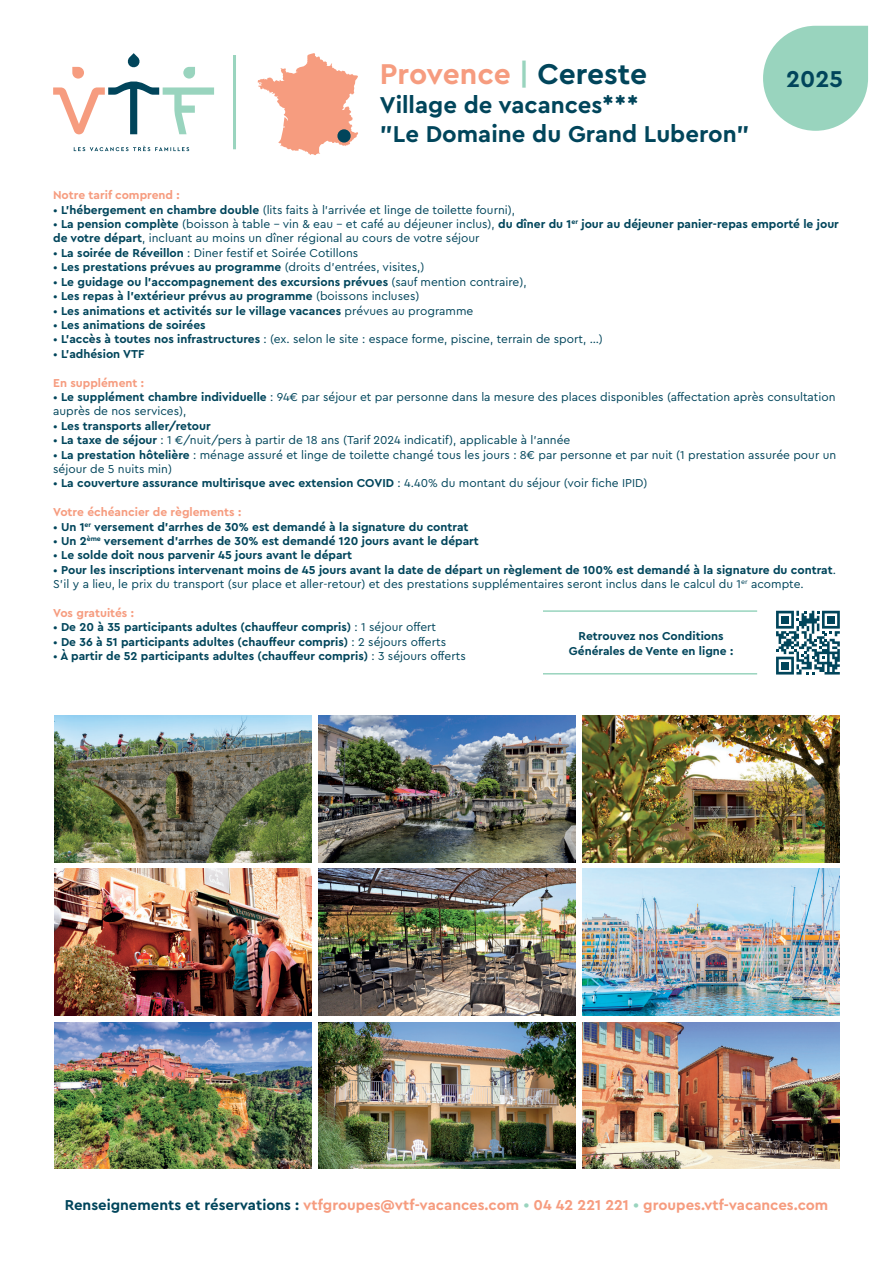
<style>
.page{position:relative;width:893px;height:1263px;background:#fff}
.page>*{position:absolute;margin:0;border:0;box-sizing:border-box;transform-origin:0 0}
.t1{font:700 30px "Cera PRO";letter-spacing:-.01em;color:#f69c7f}
.t2{font:700 24px/28.8px "Cera PRO";color:#01455b}
.t3{font:700 15px "Cera PRO";color:#f69c7f}
.t4{font:12px/14.4px "Cera PRO";color:#01455b}
.t5{font:700 12px/14.4px "Cera PRO";color:#01455b;text-align:center}
.t6{font:700 12px "Cera PRO";color:#f69c7f}
.s1{color:#99d4be}
.s2{color:#01455b}
.s3{font-weight:700}
.s4{font-weight:400}
.s5{font-weight:500;color:#99d4be}
</style>
<div class="page">
<hr style="left:543px;top:610px;width:214px;height:2px;background:#99d4be">
<svg style="left:776px;top:611px;width:64px;height:63px"></svg>
<div style="left:781px;top:616px;width:8px;height:7px;background:#01455b"></div>
<div style="left:827px;top:616px;width:8px;height:7px;background:#01455b"></div>
<div style="left:781px;top:662px;width:8px;height:7px;background:#01455b"></div>
<hr style="left:543px;top:673px;width:214px;height:1px;background:#99d4be">
<svg style="left:74px;top:146px;width:115px;height:5px"></svg>
<svg style="left:53px;top:53px;width:161px;height:81px"></svg>
<hr style="left:233px;top:55px;width:3px;height:94px;background:#99d4be">
<svg style="left:763px;top:26px;width:105px;height:105px"></svg>
<img style="left:318px;top:869px;width:258px;height:147px">
<img style="left:318px;top:1022px;width:258px;height:147px">
<svg style="left:258px;top:53px;width:100px;height:102px"></svg>
<div style="left:338px;top:130px;width:12px;height:12px;background:#01455b;border-radius:50%"></div>
<div style="left:337px;top:129px;width:14px;height:14px;border:2px solid #01455b;border-radius:50%"></div>
<img style="left:54px;top:869px;width:257px;height:147px">
<img style="left:54px;top:1022px;width:257px;height:147px">
<img style="left:582px;top:869px;width:258px;height:147px">
<img style="left:582px;top:1022px;width:258px;height:147px">
<img style="left:318px;top:716px;width:258px;height:147px">
<img style="left:54px;top:716px;width:257px;height:147px">
<img style="left:582px;top:716px;width:258px;height:147px">
<h1 class="t1" style="left:380px;top:54px;width:269px">Provence <span class="s1">|</span> <span class="s2">Cereste</span></h1>
<h2 class="t2" style="left:786px;top:64px;width:58px">2025</h2>
<h2 class="t2" style="left:380px;top:89px;width:371px">Village de vacances***<br>"Le Domaine du Grand Luberon"</h2>
<p class="t6" style="left:53px;top:187px;width:128px">Notre tarif comprend :</p>
<p class="t4" style="left:53px;top:202px;width:463px">• <span class="s3">L’hébergement en chambre double</span> (lits faits à l’arrivée et linge de toilette fourni),</p>
<p class="t4" style="left:53px;top:216px;width:787px">• <span class="s3">La pension complète</span> (boisson à table – vin &amp; eau – et café au déjeuner inclus), <span class="s3">du dîner du 1</span><sup>er</sup> <span class="s3">jour au déjeuner panier-repas emporté le jour de votre départ</span>, incluant au moins un dîner régional au cours de votre séjour</p>
<p class="t4" style="left:53px;top:245px;width:307px">• <span class="s3">La soirée de Réveillon</span> : Diner festif et Soirée Cotillons</p>
<p class="t5" style="left:53px;top:260px;width:373px"><span class="s4">•</span> Les prestations prévues au programme <span class="s4">(droits d’entrées, visites,)</span></p>
<p class="t5" style="left:53px;top:274px;width:475px"><span class="s4">•</span> Le guidage ou l’accompagnement des excursions prévues <span class="s4">(sauf mention contraire),</span></p>
<p class="t5" style="left:53px;top:288px;width:368px"><span class="s4">•</span> Les repas à l’extérieur prévus au programme <span class="s4">(boissons incluses)</span></p>
<p class="t5" style="left:53px;top:303px;width:422px"><span class="s4">•</span> Les animations et activités sur le village vacances <span class="s4">prévues au programme</span></p>
<p class="t5" style="left:53px;top:317px;width:154px"><span class="s4">•</span> Les animations de soirées</p>
<p class="t4" style="left:53px;top:332px;width:551px">• <span class="s3">L’accès à toutes nos infrastructures</span> : (ex. selon le site : espace forme, piscine, terrain de sport, …)</p>
<p class="t5" style="left:53px;top:346px;width:93px"><span class="s4">•</span> L’adhésion VTF</p>
<p class="t6" style="left:53px;top:374px;width:92px">En supplément :</p>
<p class="t4" style="left:53px;top:389px;width:784px">• <span class="s3">Le supplément chambre individuelle</span> : 94€ par séjour et par personne dans la mesure des places disponibles (affectation après consultation auprès de nos services),</p>
<p class="t5" style="left:53px;top:418px;width:159px"><span class="s4">•</span> Les transports aller/retour</p>
<p class="t4" style="left:53px;top:432px;width:519px">• <span class="s3">La taxe de séjour</span> : 1 €/nuit/pers à partir de 18 ans (Tarif 2024 indicatif), applicable à l’année</p>
<p class="t4" style="left:53px;top:447px;width:785px">• <span class="s3">La prestation hôtelière</span> : ménage assuré et linge de toilette changé tous les jours : 8€ par personne et par nuit (1 prestation assurée pour un séjour de 5 nuits min)</p>
<p class="t5" style="left:53px;top:476px;width:596px"><span class="s4">•</span> La couverture assurance multirisque avec extension COVID <span class="s4">: 4.40% du montant du séjour (voir fiche IPID)</span></p>
<p class="t6" style="left:53px;top:504px;width:190px">Votre échéancier de règlements :</p>
<p class="t5" style="left:53px;top:519px;width:417px"><span class="s4">•</span> Un 1<sup>er</sup> versement d’arrhes de 30% est demandé à la signature du contrat</p>
<p class="t5" style="left:53px;top:533px;width:427px"><span class="s4">•</span> Un 2<sup>ème</sup> versement d’arrhes de 30% est demandé 120 jours avant le départ</p>
<p class="t5" style="left:53px;top:548px;width:301px"><span class="s4">•</span> Le solde doit nous parvenir 45 jours avant le départ</p>
<p class="t4" style="left:53px;top:562px;width:784px">• <span class="s3">Pour les inscriptions intervenant moins de 45 jours avant la date de départ un règlement de 100% est demandé à la signature du contrat</span>.<br>S’il y a lieu, le prix du transport (sur place et aller-retour) et des prestations supplémentaires seront inclus dans le calcul du 1<sup>er</sup> acompte.</p>
<p class="t6" style="left:53px;top:605px;width:82px">Vos gratuités :</p>
<p class="t5" style="left:53px;top:620px;width:384px"><span class="s4">•</span> De 20 à 35 participants adultes (chauffeur compris) <span class="s4">: 1 séjour offert</span></p>
<p class="t5" style="left:53px;top:634px;width:394px"><span class="s4">•</span> De 36 à 51 participants adultes (chauffeur compris) <span class="s4">: 2 séjours offerts</span></p>
<p class="t5" style="left:53px;top:648px;width:414px"><span class="s4">•</span> À partir de 52 participants adultes (chauffeur compris) <span class="s4">: 3 séjours offerts</span></p>
<p class="t5" style="left:569px;top:628px;width:166px">Retrouvez nos Conditions<br>Générales de Vente en ligne :</p>
<p class="t3" style="left:65px;top:1195px;width:765px"><span class="s2">Renseignements et réservations :</span> vtfgroupes@vtf-vacances.com <span class="s5">•</span> 04 42 221 221 <span class="s5">•</span> groupes.vtf-vacances.com</p>
</div>
